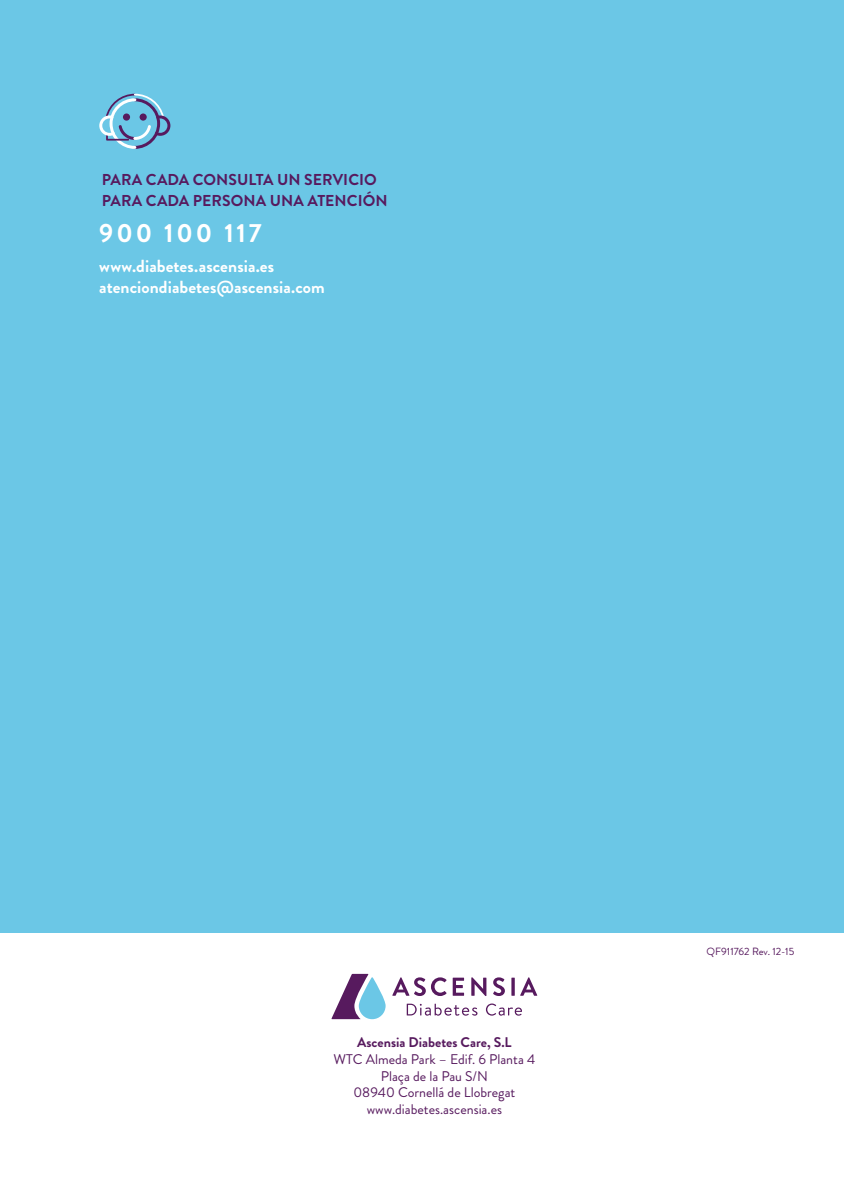
<style>
.page{position:relative;width:844px;height:1191px;background:#fff}
.page>*{position:absolute;margin:0;border:0;box-sizing:border-box;transform-origin:0 0}
.t1{font:700 26.25px "Brandon Grotesque";letter-spacing:.11em;color:#fff}
.t2{font:700 17.5px/21px "Brandon Grotesque";letter-spacing:.005em;color:#fff}
.t3{font:700 15.75px/21px "Brandon Grotesque";letter-spacing:.005em;color:#571a5e}
.t4{font:14px/16.8px "Brandon Grotesque";color:#571a5e;text-align:center}
.t5{font:700 14px "Brandon Grotesque";color:#571a5e}
.t6{font:10.5px "Brandon Grotesque";color:#571a5e}
</style>
<div class="page">
<div style="left:0;top:0;width:843px;height:933px;background:#6bc7e6"></div>
<svg style="left:392px;top:977px;width:145px;height:38px"></svg>
<svg style="left:331px;top:974px;width:54px;height:45px"></svg>
<svg style="left:99px;top:94px;width:71px;height:55px"></svg>
<p class="t3" style="left:102px;top:169px;width:287px">PARA CADA CONSULTA UN SERVICIO<br>PARA CADA PERSONA UNA ATENCIÓN</p>
<h1 class="t1" style="left:99px;top:214px;width:164px">900 100 117</h1>
<p class="t2" style="left:99px;top:255px;width:227px">www.diabetes.ascensia.es atenciondiabetes@ascensia.com</p>
<p class="t5" style="left:357px;top:1032px;width:156px">Ascensia Diabetes Care, S.L</p>
<p class="t4" style="left:333px;top:1050px;width:203px">WTC Almeda Park – Edif. 6 Planta 4<br>Plaça de la Pau S/N<br>08940 Cornellá de Llobregat www.diabetes.ascensia.es</p>
<p class="t6" style="left:706px;top:944px;width:89px">QF911762 Rev. 12-15</p>
</div>
